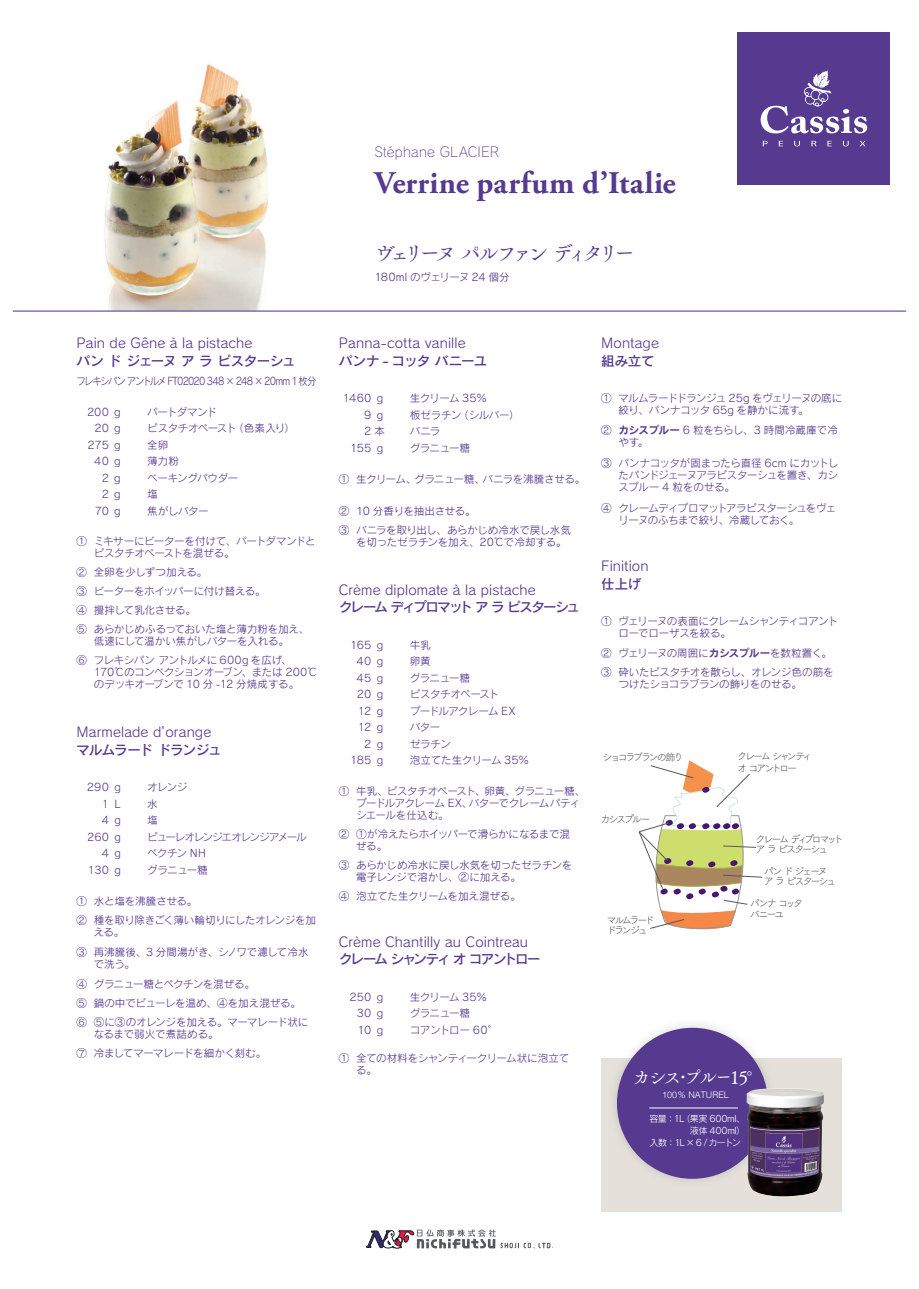
<style>
.page{position:relative;width:919px;height:1289px;background:#fff}
.page>*{position:absolute;margin:0;border:0;box-sizing:border-box;transform-origin:0 0}
.t1{font:700 31.5px "Adobe Garamond Pro";letter-spacing:.01em;color:#553a90}
.t2{font:21px "Tsuku Old Min Pro R";letter-spacing:-.245em;color:#553a90}
.t3{font:18.3px "Tsuku Old Min Pro R";letter-spacing:-.14em;color:#fff}
.t4{font:13.5px "Rodin Pro M";letter-spacing:.01em;color:#553a90}
.t5{font:13.5px "Rodin Pro DB";letter-spacing:-.135em;color:#553a90}
.t6{font:13.5px "Rodin Pro DB";letter-spacing:-.08em;color:#553a90}
.t7{font:13.5px "Rodin Pro L";letter-spacing:.01em;color:#553a90}
.t8{font:13.5px "Rodin Pro DB";letter-spacing:-.05em;color:#553a90}
.t9{font:13.5px "Rodin Pro DB";letter-spacing:-.06em;color:#553a90}
.t10{font:10.5px/16.5px "Rodin Pro M";letter-spacing:-.03em;color:#553a90}
.t11{font:10.5px/12px "Rodin Pro M";letter-spacing:-.01em;color:#553a90}
.t12{font:10.5px/16.5px "Rodin Pro M";color:#553a90;text-align:right}
.t13{font:10.5px/12px "Rodin Pro M";letter-spacing:-.005em;color:#553a90}
.t14{font:10.5px/12px "Rodin Pro M";letter-spacing:-.05em;color:#553a90}
.t15{font:10.5px/16.5px "Rodin Pro M";letter-spacing:-.095em;color:#553a90}
.t16{font:10.5px "Rodin Pro M";letter-spacing:-.1em;color:#553a90;scale:.88 1}
.t17{font:10.5px/16.5px "Rodin Pro M";letter-spacing:.01em;color:#553a90;text-align:right}
.t18{font:10.2px/10.2px "Tsuku Go Pro L";letter-spacing:-.24em;color:#57585a}
.t19{font:9px "Rodin Pro M";letter-spacing:-.035em;color:#fff}
.t20{font:300 9px "Helvetica";color:#fff}
.s1{font-family:"Rodin Pro B"}
.s2{font-size:15.9px}
.s3{font-family:"Koz Min Pro";font-weight:400}
</style>
<div class="page">
<div style="left:601px;top:1057px;width:241px;height:154px;background:#e5e0da"></div>
<img style="left:607px;top:1024px;width:170px;height:158px">
<div style="left:617px;top:1027px;width:151px;height:151px;background:#553a90;border-radius:50%"></div>
<img style="left:746px;top:1087px;width:78px;height:109px">
<hr style="left:649px;top:1107px;width:88px;height:1px;background:#fff">
<img style="left:104px;top:64px;width:164px;height:246px">
<div style="left:737px;top:32px;width:153px;height:153px;background:#553a90"></div>
<svg style="left:762px;top:141px;width:5px;height:5px"></svg>
<svg style="left:778px;top:141px;width:5px;height:5px"></svg>
<svg style="left:794px;top:141px;width:5px;height:5px"></svg>
<svg style="left:811px;top:141px;width:5px;height:5px"></svg>
<svg style="left:827px;top:141px;width:4px;height:5px"></svg>
<svg style="left:842px;top:141px;width:6px;height:5px"></svg>
<svg style="left:860px;top:141px;width:5px;height:5px"></svg>
<svg style="left:760px;top:70px;width:107px;height:63px"></svg>
<hr style="left:13px;top:310px;width:893px;height:1px;background:#553a90">
<svg style="left:366px;top:1229px;width:187px;height:19px"></svg>
<svg style="left:638px;top:760px;width:124px;height:170px"></svg>
<p class="t4" style="left:77px;top:334px;width:177px">Pain de Gêne à la pistache</p>
<p class="t8" style="left:77px;top:351px;width:220px">パン ド ジェーヌ ア ラ ピスターシュ</p>
<p class="t16" style="left:77px;top:374px;width:274px">フレキシパン アントルメ FT02020 348 × 248 × 20mm 1 枚分</p>
<p class="t12" style="left:87px;top:403px;width:24px">200<br>20<br>275<br>40<br>2<br>2<br>70</p>
<p class="t10" style="left:114px;top:403px;width:8px;text-align:justify">g g g g g g g</p>
<p class="t10" style="left:147px;top:403px;width:149px">パートダマンド<br>ピスタチオペースト（色素入り）全卵<br>薄力粉<br>ベーキングパウダー<br>塩<br>焦がしバター</p>
<p class="t10" style="left:94px;top:534px;width:223px;line-height:12px;text-indent:-17px">① ミキサーにビーターを付けて、パートダマンドとピスタチオペーストを混ぜる。</p>
<p class="t10" style="left:77px;top:561px;width:234px;line-height:19px">② 全卵を少しずつ加える。<br>③ ビーターをホイッパーに付け替える。<br>④ 攪拌して乳化させる。<br>⑤ あらかじめふるっておいた塩と薄力粉を加え、</p>
<p class="t10" style="left:77px;top:630px;width:217px;line-height:19.5px;text-align:right">低速にして温かい焦がしバターを入れる。<br>⑥ フレキシパン アントルメに 600g を広げ、</p>
<p class="t10" style="left:94px;top:666px;width:225px;line-height:12px">170℃のコンベクションオーブン、または 200℃のデッキオーブンで 10 分 -12 分焼成する。</p>
<p class="t4" style="left:77px;top:723px;width:136px">Marmelade d’orange</p>
<p class="t6" style="left:77px;top:741px;width:147px">マルムラード ドランジュ</p>
<p class="t17" style="left:87px;top:778px;width:24px">290<br>1<br>4<br>260<br>4<br>130</p>
<p class="t10" style="left:114px;top:778px;width:8px;text-align:justify">g L g g g g</p>
<p class="t15" style="left:147px;top:778px;width:161px">オレンジ<br>水<br>塩<br>ピューレオレンジエオレンジアメールペクチン NH<br>グラニュー糖</p>
<p class="t10" style="left:77px;top:890px;width:241px;line-height:19px">① 水と塩を沸騰させる。<br>② 種を取り除きごく薄い輪切りにしたオレンジを加</p>
<p class="t12" style="left:77px;top:921px;width:233px;line-height:20px;text-align:left;text-indent:17px">える。<br>③ 再沸騰後、3 分間湯がき、シノワで濾して冷水</p>
<p class="t10" style="left:77px;top:953px;width:233px;line-height:19.4px;text-indent:17px">で洗う。<br>④ グラニュー糖とペクチンを混ぜる。<br>⑤ 鍋の中でピューレを温め、④を加え混ぜる。<br>⑥ ⑤に③のオレンジを加える。マーマレード状に</p>
<p class="t10" style="left:77px;top:1023px;width:191px;line-height:19px;text-indent:17px">なるまで弱火で煮詰める。<br>⑦ 冷ましてマーマレードを細かく刻む。</p>
<p class="t7" style="left:374px;top:143px;width:126px">Stéphane GLACIER</p>
<h1 class="t1" style="left:374px;top:164px;width:303px">Verrine parfum d’Italie</h1>
<h2 class="t2" style="left:374px;top:237px;width:262px">ヴェリーヌ パルファン ディタリー</h2>
<p class="t10" style="left:374px;top:268px;width:137px">180ml のヴェリーヌ 24 個分</p>
<p class="t4" style="left:339px;top:334px;width:128px">Panna-cotta vanille</p>
<p class="t9" style="left:339px;top:351px;width:150px">パンナ - コッタ バニーユ</p>
<p class="t10" style="left:342px;top:389px;width:30px">1460</p>
<p class="t10" style="left:364px;top:406px;width:9px">9</p>
<p class="t10" style="left:364px;top:422px;width:22px">2 本</p>
<p class="t10" style="left:350px;top:439px;width:23px">155</p>
<p class="t10" style="left:409px;top:389px;width:111px">生クリーム 35%<br>板ゼラチン（シルバー）バニラ<br>グラニュー糖</p>
<p class="t10" style="left:339px;top:471px;width:248px">① 生クリーム、グラニュー糖、バニラを沸騰させる。</p>
<p class="t10" style="left:339px;top:501px;width:233px;line-height:19px">② 10 分香りを抽出させる。<br>③ バニラを取り出し、あらかじめ冷水で戻し水気</p>
<p class="t13" style="left:356px;top:536px;width:212px">を切ったゼラチンを加え、20℃で冷却する。</p>
<p class="t4" style="left:339px;top:581px;width:198px">Crème diplomate à la pistache</p>
<p class="t5" style="left:339px;top:598px;width:242px">クレーム ディプロマット ア ラ ピスターシュ</p>
<p class="t12" style="left:350px;top:636px;width:23px">165<br>40<br>45<br>20<br>12<br>12<br>2<br>185</p>
<p class="t10" style="left:376px;top:636px;width:8px;text-align:justify">g g g g g g g g</p>
<p class="t10" style="left:409px;top:636px;width:121px">牛乳<br>卵黄<br>グラニュー糖<br>ピスタチオペースト<br>プードルアクレーム EX<br>バター<br>ゼラチン<br>泡立てた生クリーム 35%</p>
<p class="t10" style="left:356px;top:784px;width:231px;line-height:12px;text-indent:-17px">① 牛乳、ピスタチオペースト、卵黄、グラニュー糖、プードルアクレーム EX、バターでクレームパティシエールを仕込む。</p>
<p class="t10" style="left:356px;top:827px;width:215px;line-height:12px;text-indent:-17px">② ①が冷えたらホイッパーで滑らかになるまで混ぜる。</p>
<p class="t11" style="left:356px;top:858px;width:218px;text-indent:-17px">③ あらかじめ冷水に戻し水気を切ったゼラチンを電子レンジで溶かし、②に加える。</p>
<p class="t10" style="left:339px;top:887px;width:183px">④ 泡立てた生クリームを加え混ぜる。</p>
<p class="t4" style="left:339px;top:932px;width:191px">Crème Chantilly au Cointreau</p>
<p class="t5" style="left:339px;top:950px;width:203px">クレーム シャンティ オ コアントロー</p>
<p class="t10" style="left:357px;top:988px;width:16px;text-align:justify;text-indent:-7px">250<br>30<br>10</p>
<p class="t10" style="left:376px;top:988px;width:8px;text-align:justify">g g g</p>
<p class="t10" style="left:409px;top:988px;width:90px">生クリーム 35%グラニュー糖<br>コアントロー 60°</p>
<p class="t11" style="left:356px;top:1051px;width:215px;text-indent:-17px">① 全ての材料をシャンティークリーム状に泡立てる。</p>
<p class="t10" style="left:376px;top:389px;width:8px">g g</p>
<p class="t10" style="left:376px;top:439px;width:8px">g</p>
<p class="t4" style="left:601px;top:334px;width:59px">Montage</p>
<p class="t6" style="left:601px;top:351px;width:55px">組み立て</p>
<p class="t10" style="left:618px;top:392px;width:225px;line-height:12px;text-indent:-17px">① マルムラードドランジュ 25g をヴェリーヌの底に絞り、パンナコッタ 65g を静かに流す。</p>
<p class="t13" style="left:618px;top:423px;width:221px;text-indent:-17px">② <span class="s1">カシスプルー</span> 6 粒をちらし、3 時間冷蔵庫で冷やす。</p>
<p class="t10" style="left:618px;top:456px;width:222px;line-height:12px;text-align:justify;text-indent:-17px">③ パンナコッタが固まったら直径 6cm にカットしたパンドジェーヌアラピスターシュを置き、カシスプルー 4 粒をのせる。</p>
<p class="t14" style="left:618px;top:501px;width:219px;text-indent:-17px">④ クレームディプロマットアラピスターシュをヴェリーヌのふちまで絞り、冷蔵しておく。</p>
<p class="t4" style="left:601px;top:557px;width:49px">Finition</p>
<p class="t6" style="left:601px;top:575px;width:42px">仕上げ</p>
<p class="t10" style="left:618px;top:615px;width:221px;line-height:12px;text-indent:-17px">① ヴェリーヌの表面にクレームシャンティコアントローでローザスを絞る。</p>
<p class="t10" style="left:601px;top:643px;width:234px;line-height:19px">② ヴェリーヌの周囲に<span class="s1">カシスプルー</span>を数粒置く。<br>③ 砕いたピスタチオを散らし、オレンジ色の筋を</p>
<p class="t10" style="left:618px;top:675px;width:185px">つけたショコラブランの飾りをのせる。</p>
<p class="t18" style="left:602px;top:751px;width:82px">ショコラブランの飾り</p>
<p class="t18" style="left:600px;top:813px;width:52px">カシスプルー</p>
<p class="t18" style="left:606px;top:913px;width:50px">マルムラードドランジュ</p>
<p class="t18" style="left:737px;top:748px;width:77px;line-height:11.9px">クレーム シャンティオ コアントロー</p>
<p class="t18" style="left:755px;top:833px;width:90px">クレーム ディプロマットア ラ ピスターシュ</p>
<p class="t18" style="left:763px;top:864px;width:74px">パン ド ジェーヌア ラ ピスターシュ</p>
<p class="t18" style="left:750px;top:897px;width:55px">パンナ コッタバニーユ</p>
<h3 class="t3" style="left:632px;top:1063px;width:132px">カシス<span class="s2">・</span>プルー 15<span class="s2">°</span></h3>
<p class="t20" style="left:662px;top:1087px;width:68px">100<span class="s3">％</span> NATUREL</p>
<p class="t19" style="left:649px;top:1112px;width:97px">容量 ： 1L（果実 600ml、</p>
<p class="t19" style="left:689px;top:1124px;width:57px">液体 400ml）</p>
<p class="t19" style="left:649px;top:1136px;width:93px">入数 ：1L× 6 / カートン</p>
</div>
